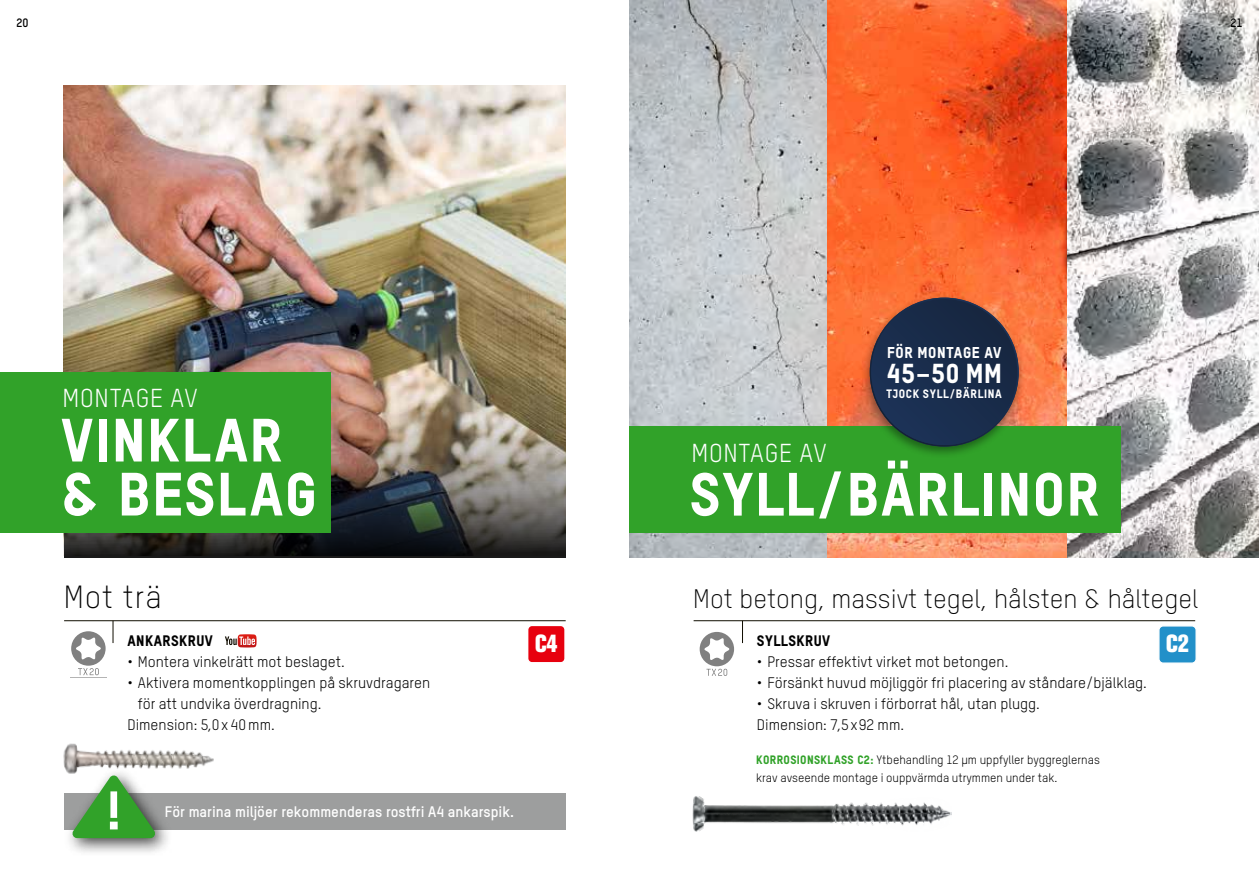
<style>
.page{position:relative;width:1259px;height:893px;background:#fff}
.page>*{position:absolute;margin:0;border:0;box-sizing:border-box;transform-origin:0 0}
.t1{font:800 60px/54px "TSTAR";letter-spacing:.03em;color:#fff}
.t2{font:300 31.5px "TSTAR";letter-spacing:.03em;color:#000}
.t3{font:800 27px "TSTAR";color:#fff}
.t4{font:300 26.25px "TSTAR";color:#000}
.t5{font:25.5px "TSTAR";letter-spacing:.03em;color:#fff}
.t6{font:800 24.6px "Akzidenz Grotesk Std";color:#fff;scale:.87 1}
.t7{font:800 24.6px "Akzidenz Grotesk BE";color:#fff;scale:.87 1}
.t8{font:800 15.45px "TSTAR";letter-spacing:.035em;color:#fff}
.t9{font:15px/21px "TSTAR";color:#000}
.t10{font:700 15px "TSTAR";color:#fff}
.t11{font:800 15px "TSTAR";letter-spacing:.03em;color:#000}
.t12{font:12px/18px "TSTAR";color:#000}
.t13{font:800 12px "TSTAR";letter-spacing:.06em;color:#fff}
.t14{font:700 12px "TSTAR";color:#000}
.s1{font-weight:800;color:#31a229}
</style>
<div class="page">
<img style="left:64px;top:85px;width:502px;height:270px">
<img style="left:629px;top:0;width:198px;height:558px">
<svg style="left:827px;top:0;width:241px;height:558px;background:#f56631"></svg>
<svg style="left:1068px;top:0;width:191px;height:558px"></svg>
<img style="left:64px;top:355px;width:502px;height:203px">
<hr style="left:64px;top:620px;width:502px;height:1px;background:#100d00">
<svg style="left:113px;top:621px;width:1px;height:22px"></svg>
<svg style="left:71px;top:631px;width:35px;height:45px"></svg>
<div style="left:64px;top:793px;width:502px;height:36px;background:#9d9e9e"></div>
<img style="left:63px;top:743px;width:151px;height:26px">
<svg style="left:225px;top:634px;width:31px;height:13px"></svg>
<div style="left:0;top:372px;width:331px;height:160px;background:#31a229"></div>
<div style="left:629px;top:426px;width:491px;height:106px;background:#31a229"></div>
<div style="left:860px;top:293px;width:165px;height:166px;background:#000;opacity:.4"></div>
<svg style="left:869px;top:298px;width:149px;height:149px"></svg>
<div style="left:871px;top:299px;width:146px;height:146px;background:#192c4b;border-radius:73px"></div>
<svg style="left:528px;top:626px;width:37px;height:37px"></svg>
<hr style="left:693px;top:620px;width:502px;height:1px;background:#100d00">
<svg style="left:742px;top:621px;width:1px;height:22px"></svg>
<svg style="left:699px;top:632px;width:36px;height:44px"></svg>
<svg style="left:1159px;top:626px;width:37px;height:37px"></svg>
<img style="left:692px;top:796px;width:259px;height:35px">
<div style="left:63px;top:766px;width:110px;height:91px;background:#000;opacity:.75"></div>
<svg style="left:71px;top:775px;width:85px;height:63px"></svg>
<p class="t14" style="left:17px;top:16px;width:14px">20</p>
<p class="t14" style="left:1230px;top:16px;width:14px">21</p>
<h3 class="t5" style="left:62px;top:383px;width:137px">MONTAGE AV</h3>
<h1 class="t1" style="left:61px;top:412px;width:257px">VINKLAR &amp; BESLAG</h1>
<h2 class="t2" style="left:64px;top:578px;width:99px">Mot trä</h2>
<p class="t11" style="left:127px;top:632px;width:87px">ANKARSKRUV</p>
<p class="t9" style="left:127px;top:651px;width:219px">• Montera vinkelrätt mot beslaget.</p>
<p class="t9" style="left:127px;top:672px;width:304px">• Aktivera momentkopplingen på skruvdragaren</p>
<p class="t9" style="left:138px;top:693px;width:185px">för att undvika överdragning.</p>
<p class="t9" style="left:127px;top:714px;width:149px">Dimension: 5,0 x 40 mm.</p>
<h3 class="t6" style="left:535px;top:629px;width:28px">C4</h3>
<p class="t10" style="left:165px;top:802px;width:350px">För marina miljöer rekommenderas rostfri A4 ankarspik.</p>
<p class="t8" style="left:887px;top:343px;width:116px">FÖR MONTAGE AV</p>
<h3 class="t3" style="left:886px;top:357px;width:117px">45–50 MM</h3>
<p class="t13" style="left:886px;top:387px;width:117px">TJOCK SYLL/BÄRLINA</p>
<h3 class="t5" style="left:691px;top:437px;width:137px">MONTAGE AV</h3>
<h1 class="t1" style="left:689px;top:466px;width:411px">SYLL/BÄRLINOR</h1>
<h3 class="t4" style="left:693px;top:583px;width:506px">Mot betong, massivt tegel, hålsten &amp; håltegel</h3>
<p class="t11" style="left:757px;top:632px;width:75px">SYLLSKRUV</p>
<p class="t9" style="left:757px;top:651px;width:253px">• Pressar effektivt virket mot betongen.</p>
<p class="t9" style="left:757px;top:672px;width:391px">• Försänkt huvud möjliggör fri placering av ståndare/bjälklag.</p>
<p class="t9" style="left:757px;top:693px;width:284px">• Skruva i skruven i förborrat hål, utan plugg.<br>Dimension: 7,5 x92 mm.</p>
<p class="t12" style="left:756px;top:750px;width:345px"><span class="s1">KORROSIONSKLASS C2:</span> Ytbehandling 12 µm uppfyller byggreglernas krav avseende montage i ouppvärmda utrymmen under tak.</p>
<h3 class="t7" style="left:1166px;top:629px;width:28px">C2</h3>
</div>
